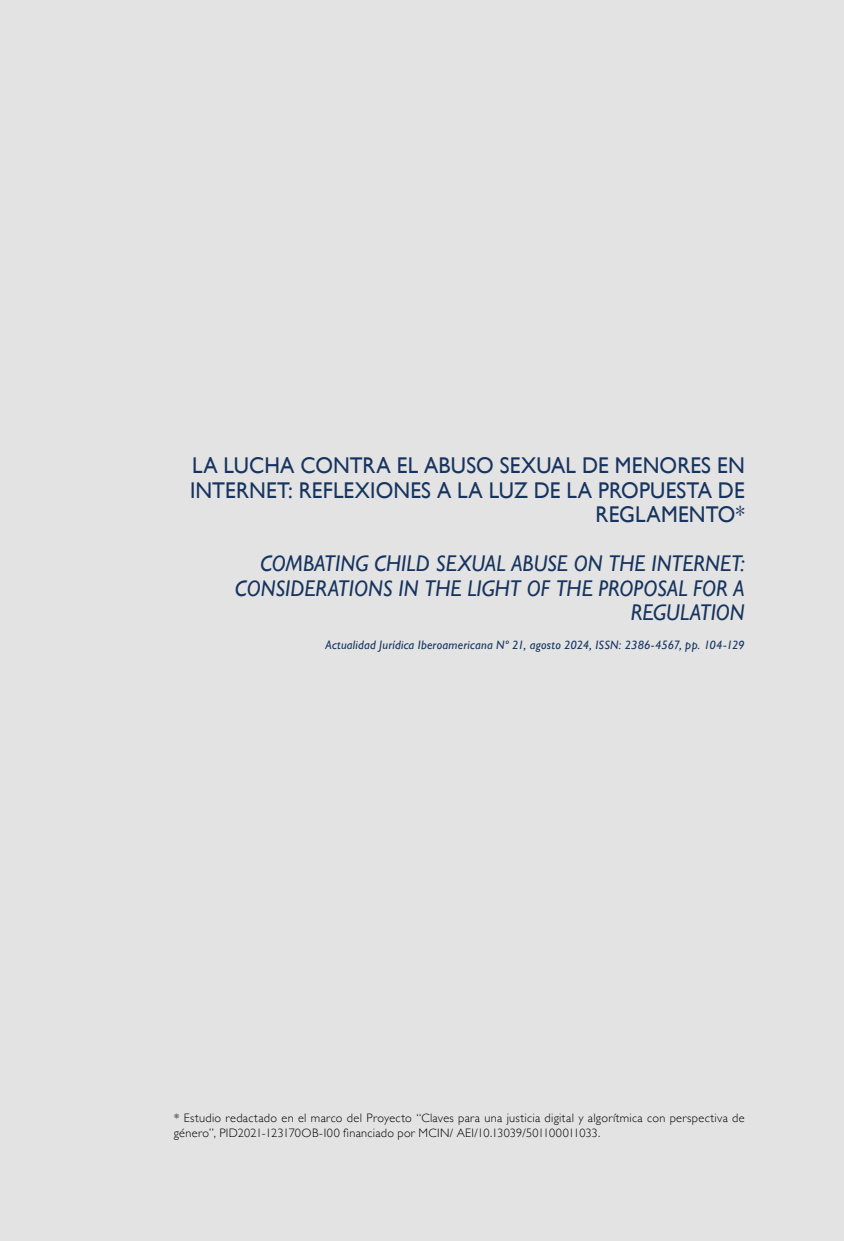
<style>
.page{position:relative;width:844px;height:1241px;background:#fff}
.page>*{position:absolute;margin:0;border:0;box-sizing:border-box;transform-origin:0 0}
.t1{font:italic 22.75px/24.5px "Gill Sans";color:#16345f;text-align:right;scale:.94 1}
.t2{font:22.75px/24.5px "Gill Sans";letter-spacing:.005em;color:#16345f;text-align:right;scale:.94 1}
.t3{font:300 12.25px/14.7px "Gill Sans";letter-spacing:.025em;color:#000}
.t4{font:italic 12.25px "Gill Sans";letter-spacing:.02em;color:#16345f}
</style>
<div class="page">
<div style="left:0;top:0;width:843px;height:1240px;background:#e3e3e3"></div>
<h1 class="t2" style="left:190px;top:453px;width:591px">LA LUCHA CONTRA EL ABUSO SEXUAL DE MENORES EN<br>INTERNET: REFLEXIONES A LA LUZ DE LA PROPUESTA DE<br>REGLAMENTO*</h1>
<h1 class="t1" style="left:235px;top:551px;width:543px">COMBATING CHILD SEXUAL ABUSE ON THE INTERNET:<br>CONSIDERATIONS IN THE LIGHT OF THE PROPOSAL FOR A<br>REGULATION</h1>
<p class="t4" style="left:325px;top:638px;width:420px">Actualidad Jurídica Iberoamericana Nº 21, agosto 2024, ISSN: 2386-4567, pp. 104-129</p>
<p class="t3" style="left:174px;top:1110px;width:572px">* Estudio redactado en el marco del Proyecto “Claves para una justicia digital y algorítmica con perspectiva de género”, PID2021-123170OB-I00 financiado por MCIN/ AEI/10.13039/501100011033.</p>
</div>
